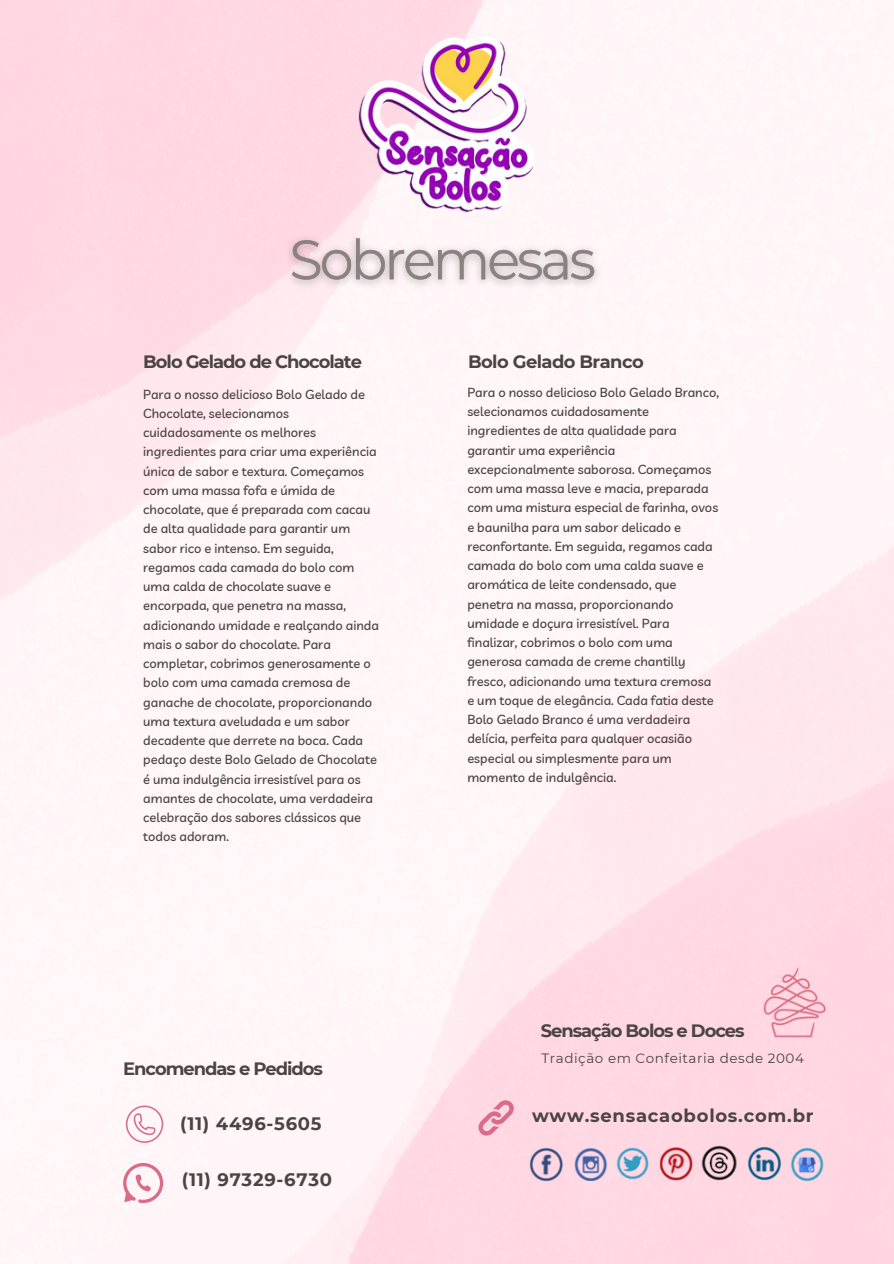
<style>
.page{position:relative;width:894px;height:1264px;background:#fff}
.page>*{position:absolute;margin:0;border:0;box-sizing:border-box;transform-origin:0 0}
.t1{font:700 18px "Montserrat";letter-spacing:.04em;color:#4b4444}
.t2{font:700 17.85px "Montserrat";letter-spacing:-.055em;color:#4b4444}
.t3{font:700 17.85px "Montserrat";letter-spacing:-.03em;color:#4b4444}
.t4{font:13.5px "Montserrat";letter-spacing:.04em;color:#4b4444}
.t5{font:500 12.9px/19.2px "Livvic";color:#4b4444}
</style>
<div class="page">
<img style="left:0;top:0;width:893px;height:1263px">
<svg style="left:123px;top:1162px;width:40px;height:42px"></svg>
<svg style="left:126px;top:1105px;width:37px;height:37px"></svg>
<svg style="left:478px;top:1100px;width:35px;height:35px"></svg>
<img style="left:753px;top:962px;width:80px;height:80px">
<img style="left:526px;top:1147px;width:40px;height:33px">
<img style="left:574px;top:1146px;width:34px;height:34px">
<img style="left:613px;top:1147px;width:38px;height:32px">
<img style="left:656px;top:1146px;width:40px;height:34px">
<img style="left:744px;top:1146px;width:39px;height:34px">
<img style="left:787px;top:1147px;width:39px;height:34px">
<img style="left:698px;top:1145px;width:42px;height:35px">
<img style="left:278px;top:226px;width:329px;height:70px">
<img style="left:357px;top:32px;width:179px;height:181px">
<h2 class="t2" style="left:143px;top:351px;width:220px">Bolo Gelado de Chocolate</h2>
<p class="t5" style="left:143px;top:384px;width:237px">Para o nosso delicioso Bolo Gelado de Chocolate, selecionamos cuidadosamente os melhores ingredientes para criar uma experiência única de sabor e textura. Começamos com uma massa fofa e úmida de chocolate, que é preparada com cacau de alta qualidade para garantir um sabor rico e intenso. Em seguida, regamos cada camada do bolo com uma calda de chocolate suave e encorpada, que penetra na massa, adicionando umidade e realçando ainda mais o sabor do chocolate. Para completar, cobrimos generosamente o bolo com uma camada cremosa de ganache de chocolate, proporcionando uma textura aveludada e um sabor decadente que derrete na boca. Cada pedaço deste Bolo Gelado de Chocolate é uma indulgência irresistível para os amantes de chocolate, uma verdadeira celebração dos sabores clássicos que todos adoram.</p>
<p class="t2" style="left:123px;top:1058px;width:201px">Encomendas e Pedidos</p>
<p class="t1" style="left:180px;top:1112px;width:143px">(11) 4496-5605</p>
<p class="t1" style="left:182px;top:1168px;width:151px">(11) 97329-6730</p>
<p class="t3" style="left:468px;top:351px;width:177px">Bolo Gelado Branco</p>
<h2 class="t5" style="left:467px;top:382px;width:253px">Para o nosso delicioso Bolo Gelado Branco, selecionamos cuidadosamente ingredientes de alta qualidade para garantir uma experiência excepcionalmente saborosa. Começamos com uma massa leve e macia, preparada com uma mistura especial de farinha, ovos e baunilha para um sabor delicado e reconfortante. Em seguida, regamos cada camada do bolo com uma calda suave e aromática de leite condensado, que penetra na massa, proporcionando umidade e doçura irresistível. Para finalizar, cobrimos o bolo com uma generosa camada de creme chantilly fresco, adicionando uma textura cremosa e um toque de elegância. Cada fatia deste Bolo Gelado Branco é uma verdadeira delícia, perfeita para qualquer ocasião especial ou simplesmente para um momento de indulgência.</h2>
<h2 class="t2" style="left:540px;top:1019px;width:205px">Sensação Bolos e Doces</h2>
<p class="t4" style="left:541px;top:1050px;width:264px">Tradição em Confeitaria desde 2004</p>
<p class="t1" style="left:532px;top:1104px;width:283px">www.sensacaobolos.com.br</p>
</div>
